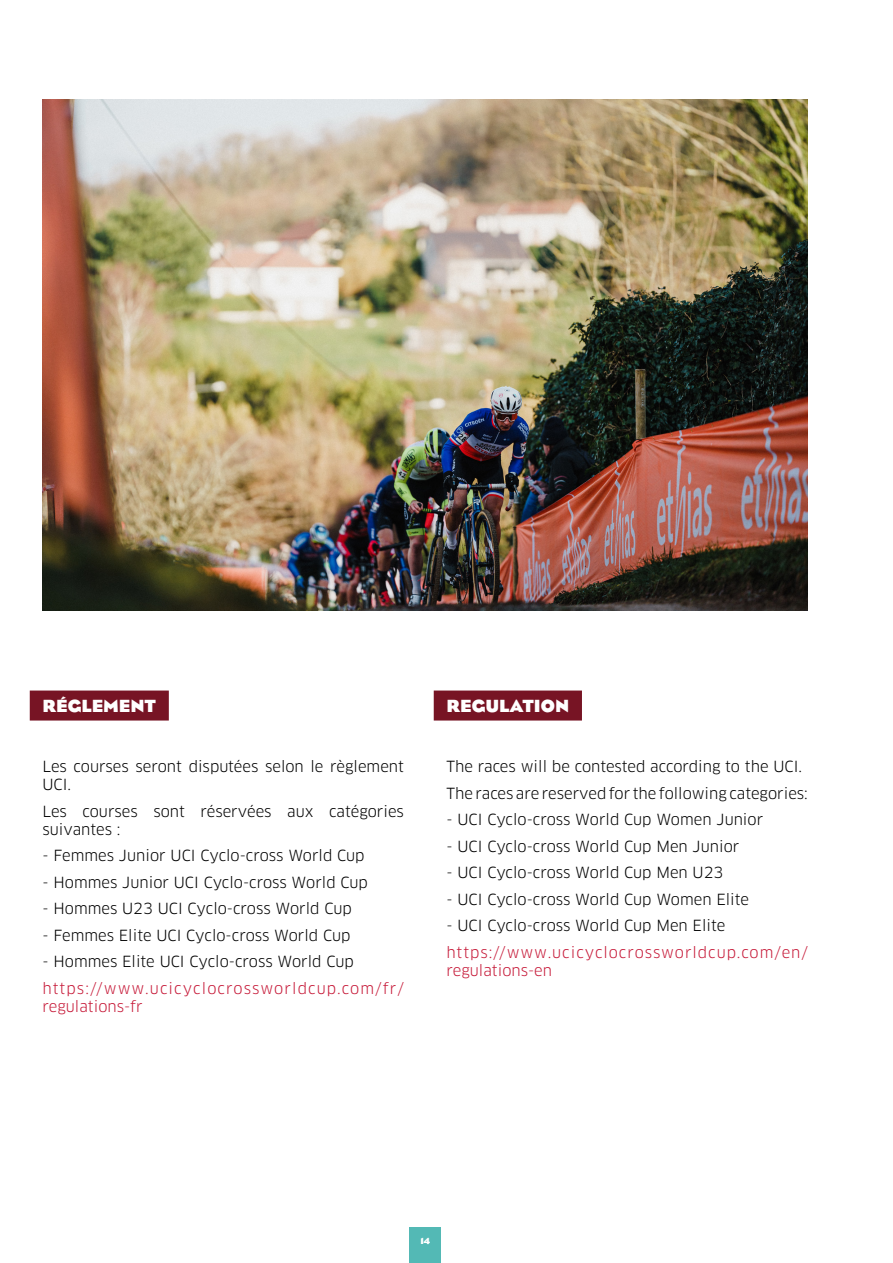
<style>
.page{position:relative;width:893px;height:1263px;background:#fff}
.page>*{position:absolute;margin:0;border:0;box-sizing:border-box;transform-origin:0 0}
.t1{font:700 18px "Eagle";color:#fff}
.t2{font:15px/18px "Clan Pro";color:#000}
.t3{font:15px/18px "Clan Pro";letter-spacing:.065em;color:#c61938}
.t4{font:700 9px "Eagle";color:#fff}
</style>
<div class="page">
<div style="left:409px;top:1228px;width:32px;height:35px;background:#53b9b5"></div>
<div style="left:30px;top:690px;width:139px;height:30px;background:#771424"></div>
<div style="left:434px;top:690px;width:148px;height:30px;background:#771424"></div>
<img style="left:43px;top:100px;width:765px;height:510px">
<p class="t1" style="left:43px;top:694px;width:115px">RÉGLEMENT</p>
<p class="t2" style="left:43px;top:758px;width:363px">Les courses seront disputées selon le règlement<br>UCI.</p>
<p class="t2" style="left:43px;top:802px;width:363px">Les courses sont réservées aux catégories suivantes :</p>
<p class="t2" style="left:43px;top:847px;width:324px">- Femmes Junior UCI Cyclo-cross World Cup</p>
<p class="t2" style="left:43px;top:873px;width:327px">- Hommes Junior UCI Cyclo-cross World Cup</p>
<p class="t2" style="left:43px;top:900px;width:311px">- Hommes U23 UCI Cyclo-cross World Cup</p>
<p class="t2" style="left:43px;top:926px;width:309px">- Femmes Elite UCI Cyclo-cross World Cup</p>
<p class="t2" style="left:43px;top:953px;width:313px">- Hommes Elite UCI Cyclo-cross World Cup</p>
<p class="t3" style="left:43px;top:979px;width:363px">https://www.ucicyclocrossworldcup.com/fr/ regulations-fr</p>
<p class="t1" style="left:446px;top:694px;width:124px">REGULATION</p>
<p class="t2" style="left:446px;top:753px;width:363px;line-height:26.5px">The races will be contested according to the UCI.<br>The races are reserved for the following categories:</p>
<p class="t2" style="left:446px;top:811px;width:318px">- UCI Cyclo-cross World Cup Women Junior</p>
<p class="t2" style="left:446px;top:837px;width:294px">- UCI Cyclo-cross World Cup Men Junior</p>
<p class="t2" style="left:446px;top:864px;width:278px">- UCI Cyclo-cross World Cup Men U23</p>
<p class="t2" style="left:446px;top:890px;width:304px">- UCI Cyclo-cross World Cup Women Elite</p>
<p class="t2" style="left:446px;top:917px;width:280px">- UCI Cyclo-cross World Cup Men Elite</p>
<p class="t3" style="left:446px;top:943px;width:363px">https://www.ucicyclocrossworldcup.com/en/ regulations-en</p>
<p class="t4" style="left:420px;top:1235px;width:11px">14</p>
</div>
